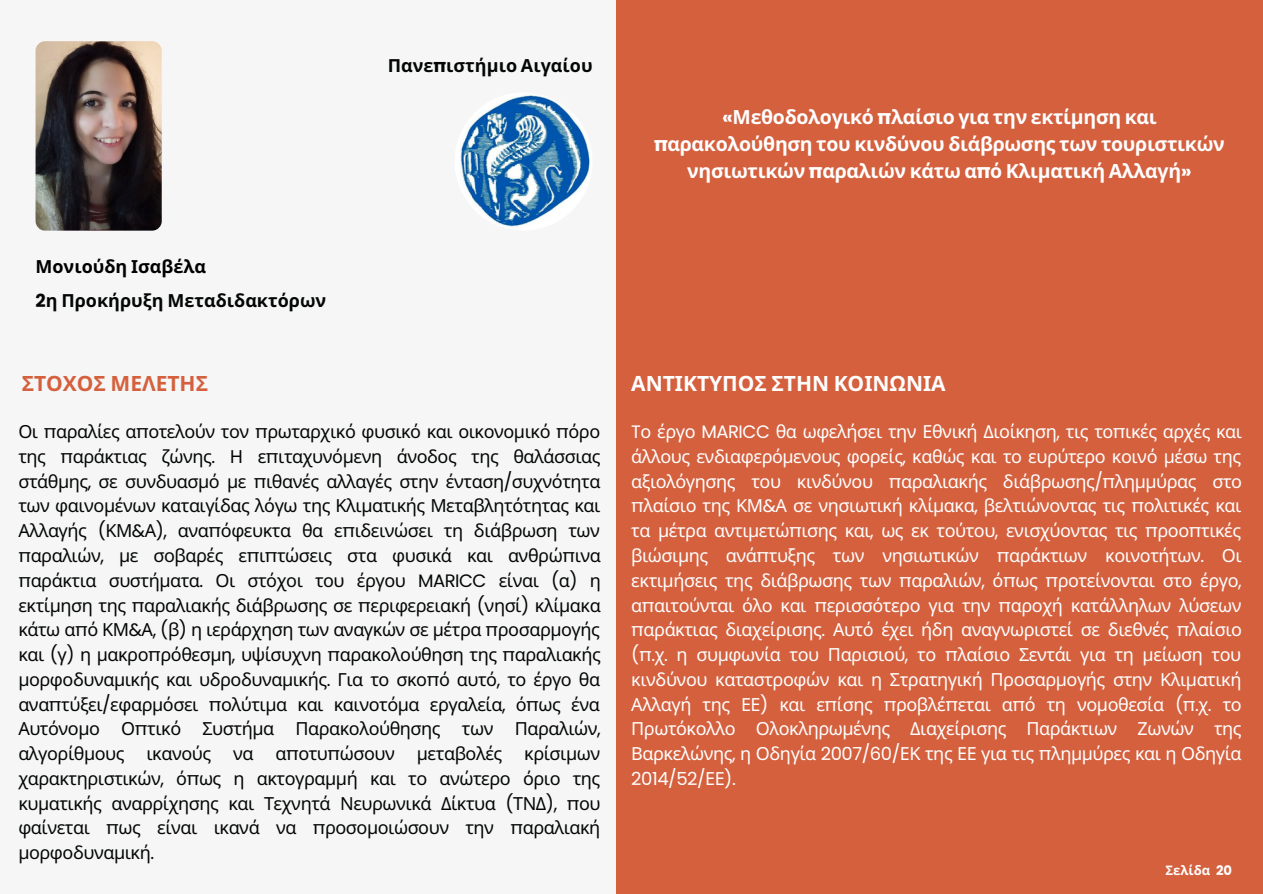
<style>
.page{position:relative;width:1263px;height:894px;background:#fff}
.page>*{position:absolute;margin:0;border:0;box-sizing:border-box;transform-origin:0 0}
.t1{font:700 21px "Noto Sans";color:#fff}
.t2{font:700 21px "Noto Sans";color:#d4603e}
.t3{font:700 19.5px/27px "Noto Sans";letter-spacing:-.015em;color:#fff;text-align:center}
.t4{font:18px/24.8px "Noto Sans";letter-spacing:-.025em;color:#040606;text-align:justify}
.t5{font:18px/24.8px "Noto Sans";letter-spacing:-.025em;color:#fff;text-align:justify}
.t6{font:700 18px "Noto Sans";color:#040606}
.t7{font:700 18px "Noto Sans";color:#000}
.t8{font:18px "Poppins";letter-spacing:-.025em;color:#fff}
.t9{font:700 13.05px "Noto Sans";color:#fff}
.s1{font-family:"Poppins"}
.s2{font-family:"Noto Sans"}
</style>
<div class="page">
<div style="left:0;top:0;width:1263px;height:893px;background:#f6f6f6"></div>
<div style="left:616px;top:0;width:647px;height:893px;background:#d4603e"></div>
<img style="left:454px;top:92px;width:139px;height:138px;border-radius:50%">
<img style="left:36px;top:41px;width:126px;height:189px;border-radius:10px">
<p class="t7" style="left:36px;top:254px;width:172px">Μονιούδη Ισαβέλα</p>
<p class="t6" style="left:36px;top:288px;width:292px"><span class="s1">2</span>η Προκήρυξη Μεταδιδακτόρων</p>
<p class="t6" style="left:388px;top:53px;width:206px">Πανε<span class="s1">π</span>ιστήμιο Αιγαίου</p>
<p class="t3" style="left:654px;top:103px;width:572px"><span class="s1">«</span>Μεθοδολογικό <span class="s1">π</span>λαίσιο για την εκτίμηση και <span class="s1">π</span>αρακολούθηση του κινδύνου διάβρωσης των τουριστικών νησιωτικών <span class="s1">π</span>αραλιών κάτω α<span class="s1">π</span>ό Κλιματική Αλλαγή<span class="s1">»</span></p>
<p class="t2" style="left:22px;top:369px;width:188px">ΣΤΟΧΟΣ ΜΕΛΕΤΗΣ</p>
<p class="t1" style="left:631px;top:369px;width:316px">ΑΝΤΙΚΤΥΠΟΣ ΣΤΗΝ ΚΟΙΝΩΝΙΑ</p>
<p class="t4" style="left:18px;top:418px;width:584px">Οι <span class="s1">π</span>αραλίες α<span class="s1">π</span>οτελούν τον <span class="s1">π</span>ρωταρχικό φυσικό και οικονομικό <span class="s1">π</span>όρο της <span class="s1">π</span>αράκτιας ζώνης<span class="s1">.</span> Η ε<span class="s1">π</span>ιταχυνόμενη άνοδος της θαλάσσιας στάθμης<span class="s1">,</span> σε συνδυασμό με <span class="s1">π</span>ιθανές αλλαγές στην ένταση<span class="s1">/</span>συχνότητα των φαινομένων καταιγίδας λόγω της Κλιματικής Μεταβλητότητας και Αλλαγής <span class="s1">(</span>ΚΜ<span class="s1">&amp;</span>Α<span class="s1">),</span> ανα<span class="s1">π</span>όφευκτα θα ε<span class="s1">π</span>ιδεινώσει τη διάβρωση των <span class="s1">π</span>αραλιών<span class="s1">,</span> με σοβαρές ε<span class="s1">π</span>ι<span class="s1">π</span>τώσεις στα φυσικά και ανθρώ<span class="s1">π</span>ινα <span class="s1">π</span>αράκτια συστήματα<span class="s1">.</span> Οι στόχοι του έργου <span class="s1">MARICC</span> είναι <span class="s1">(</span>α<span class="s1">)</span> η εκτίμηση της <span class="s1">π</span>αραλιακής διάβρωσης σε <span class="s1">π</span>εριφερειακή <span class="s1">(</span>νησί<span class="s1">)</span> κλίμακα κάτω α<span class="s1">π</span>ό ΚΜ<span class="s1">&amp;</span>Α<span class="s1">, (</span>β<span class="s1">)</span> η ιεράρχηση των αναγκών σε μέτρα <span class="s1">π</span>ροσαρμογής και <span class="s1">(</span>γ<span class="s1">)</span> η μακρο<span class="s1">π</span>ρόθεσμη<span class="s1">,</span> υψίσυχνη <span class="s1">π</span>αρακολούθηση της <span class="s1">π</span>αραλιακής μορφοδυναμικής και υδροδυναμικής<span class="s1">.</span> Για το σκο<span class="s1">π</span>ό αυτό<span class="s1">,</span> το έργο θα ανα<span class="s1">π</span>τύξει<span class="s1">/</span>εφαρμόσει <span class="s1">π</span>ολύτιμα και καινοτόμα εργαλεία<span class="s1">,</span> ό<span class="s1">π</span>ως ένα Αυτόνομο Ο<span class="s1">π</span>τικό Συστήμα Παρακολούθησης των Παραλιών<span class="s1">, </span>αλγορίθμους ικανούς να α<span class="s1">π</span>οτυ<span class="s1">π</span>ώσουν μεταβολές κρίσιμων χαρακτηριστικών<span class="s1">,</span> ό<span class="s1">π</span>ως η ακτογραμμή και το ανώτερο όριο της κυματικής αναρρίχησης και Τεχνητά Νευρωνικά Δίκτυα <span class="s1">(</span>ΤΝΔ<span class="s1">), π</span>ου φαίνεται <span class="s1">π</span>ως είναι ικανά να <span class="s1">π</span>ροσομοιώσουν την <span class="s1">π</span>αραλιακή μορφοδυναμική<span class="s1">.</span></p>
<p class="t5" style="left:631px;top:418px;width:612px"><span class="s1">T</span>ο έργο <span class="s1">MARICC</span> θα ωφελήσει την Εθνική Διοίκηση<span class="s1">,</span> τις το<span class="s1">π</span>ικές αρχές και άλλους ενδιαφερόμενους φορείς<span class="s1">,</span> καθώς και το ευρύτερο κοινό μέσω της αξιολόγησης του κινδύνου <span class="s1">π</span>αραλιακής διάβρωσης<span class="s1">/π</span>λημμύρας στο <span class="s1">π</span>λαίσιο της ΚΜ<span class="s1">&amp;</span>Α σε νησιωτική κλίμακα<span class="s1">,</span> βελτιώνοντας τις <span class="s1">π</span>ολιτικές και τα μέτρα αντιμετώ<span class="s1">π</span>ισης και<span class="s1">,</span> ως εκ τούτου<span class="s1">,</span> ενισχύοντας τις <span class="s1">π</span>ροο<span class="s1">π</span>τικές βιώσιμης ανά<span class="s1">π</span>τυξης των νησιωτικών <span class="s1">π</span>αράκτιων κοινοτήτων<span class="s1">.</span> Οι εκτιμήσεις της διάβρωσης των <span class="s1">π</span>αραλιών<span class="s1">,</span> ό<span class="s1">π</span>ως <span class="s1">π</span>ροτείνονται στο έργο<span class="s1">, </span>α<span class="s1">π</span>αιτούνται όλο και <span class="s1">π</span>ερισσότερο για την <span class="s1">π</span>αροχή κατάλληλων λύσεων <span class="s1">π</span>αράκτιας διαχείρισης<span class="s1">.</span> Αυτό έχει ήδη αναγνωριστεί σε διεθνές <span class="s1">π</span>λαίσιο <span class="s1">(π.</span>χ<span class="s1">.</span> η συμφωνία του Παρισιού<span class="s1">,</span> το <span class="s1">π</span>λαίσιο Σεντάι για τη μείωση του κινδύνου καταστροφών και η Στρατηγική Προσαρμογής στην Κλιματική Αλλαγή της ΕΕ<span class="s1">)</span> και ε<span class="s1">π</span>ίσης <span class="s1">π</span>ροβλέ<span class="s1">π</span>εται α<span class="s1">π</span>ό τη νομοθεσία <span class="s1">(π.</span>χ<span class="s1">.</span> το Πρωτόκολλο Ολοκληρωμένης Διαχείρισης Παράκτιων Ζωνών της Βαρκελώνης<span class="s1">,</span> η Οδηγία <span class="s1">2007/60/</span>ΕΚ της ΕΕ για τις <span class="s1">π</span>λημμύρες και η Οδηγία</p>
<p class="t8" style="left:631px;top:765px;width:106px">2014/52/<span class="s2">ΕΕ</span>).</p>
<p class="t9" style="left:1165px;top:860px;width:68px">Σελίδα <span class="s1">20</span></p>
</div>
